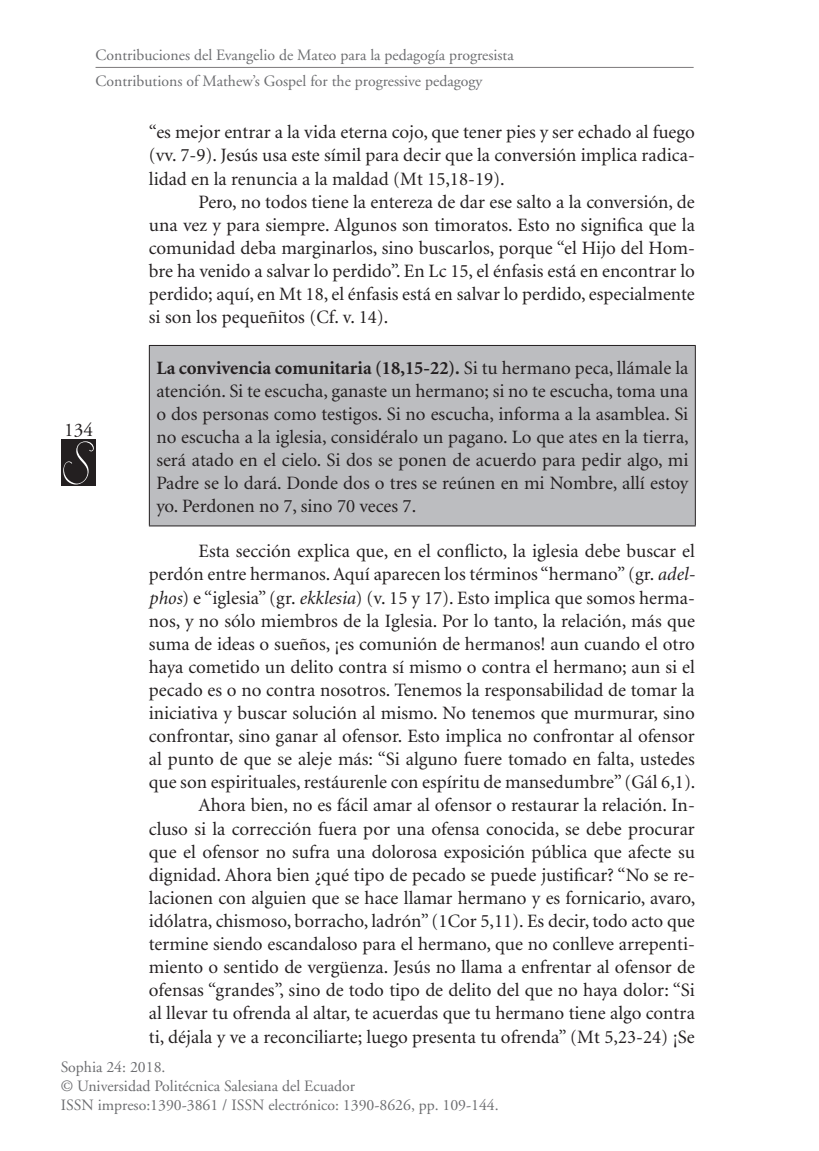
<style>
.page{position:relative;width:819px;height:1151px;background:#fff}
.page>*{position:absolute;margin:0;border:0;box-sizing:border-box;transform-origin:0 0}
.t1{font:19.25px "Adobe Garamond";color:#231f20}
.t2{font:18.9px/23.1px "Minion";color:#231f20;text-align:justify}
.t3{font:15.75px/19.2px "Adobe Garamond";color:#6c6d70}
.s1{font-weight:700}
.s2{font-style:italic}
</style>
<div class="page">
<div style="left:61px;top:440px;width:34px;height:46px;background:#231f20"></div>
<svg style="left:63px;top:441px;width:31px;height:43px"></svg>
<hr style="left:95px;top:67px;width:598px;height:1px;background:#231f20">
<div style="left:149px;top:345px;width:546px;height:181px;background:#bcbdc0"></div>
<hr style="left:149px;top:345px;width:546px;height:1px;background:#231f20">
<hr style="left:149px;top:346px;width:1px;height:179px;background:#231f20">
<hr style="left:694px;top:346px;width:1px;height:179px;background:#231f20">
<hr style="left:149px;top:525px;width:546px;height:1px;background:#231f20">
<p class="t3" style="left:95px;top:42px;width:420px;line-height:25.7px">Contribuciones del Evangelio de Mateo para la pedagogía progresista<br>Contributions of Mathew’s Gospel for the progressive pedagogy</p>
<p class="t2" style="left:149px;top:121px;width:547px">“es mejor entrar a la vida eterna cojo, que tener pies y ser echado al fuego (vv. 7-9). Jesús usa este símil para decir que la conversión implica radica&shy;lidad en la renuncia a la maldad (Mt 15,18-19).</p>
<p class="t2" style="left:149px;top:191px;width:547px;text-indent:50px">Pero, no todos tiene la entereza de dar ese salto a la conversión, de una vez y para siempre. Algunos son timoratos. Esto no significa que la comunidad deba marginarlos, sino buscarlos, porque “el Hijo del Hom&shy;bre ha venido a salvar lo perdido”. En Lc 15, el énfasis está en encontrar lo perdido; aquí, en Mt 18, el énfasis está en salvar lo perdido, especialmente si son los pequeñitos (Cf. v. 14).</p>
<p class="t2" style="left:156px;top:357px;width:534px"><span class="s1">La convivencia comunitaria (18,15-22).</span> Si tu hermano peca, llámale la atención. Si te escucha, ganaste un hermano; si no te escucha, toma una o dos personas como testigos. Si no escucha, informa a la asamblea. Si no escucha a la iglesia, considéralo un pagano. Lo que ates en la tierra, será atado en el cielo. Si dos se ponen de acuerdo para pedir algo, mi Padre se lo dará. Donde dos o tres se reúnen en mi Nombre, allí estoy yo. Perdonen no 7, sino 70 veces 7.</p>
<p class="t2" style="left:149px;top:540px;width:548px;text-align:right">Esta sección explica que, en el conflicto, la iglesia debe buscar el perdón entre hermanos. Aquí aparecen los términos “hermano” (gr. <span class="s2">adel&shy;phos</span>) e “iglesia” (gr. <span class="s2">ekklesia</span>) (v. 15 y 17). Esto implica que somos herma&shy;nos, y no sólo miembros de la Iglesia. Por lo tanto, la relación, más que suma de ideas o sueños, ¡es comunión de hermanos! aun cuando el otro haya cometido un delito contra sí mismo o contra el hermano; aun si el pecado es o no contra nosotros. Tenemos la responsabilidad de tomar la iniciativa y buscar solución al mismo. No tenemos que murmurar, sino confrontar, sino ganar al ofensor. Esto implica no confrontar al ofensor al punto de que se aleje más: “Si alguno fuere tomado en falta, ustedes que son espirituales, restáurenle con espíritu de mansedumbre” (Gál 6,1).<br>Ahora bien, no es fácil amar al ofensor o restaurar la relación. In-<br>cluso si la corrección fuera por una ofensa conocida, se debe procurar que el ofensor no sufra una dolorosa exposición pública que afecte su dignidad. Ahora bien ¿qué tipo de pecado se puede justificar? “No se re&shy;lacionen con alguien que se hace llamar hermano y es fornicario, avaro, idólatra, chismoso, borracho, ladrón” (1Cor 5,11). Es decir, todo acto que termine siendo escandaloso para el hermano, que no conlleve arrepenti&shy;miento o sentido de vergüenza. Jesús no llama a enfrentar al ofensor de ofensas “grandes”, sino de todo tipo de delito del que no haya dolor: “Si al llevar tu ofrenda al altar, te acuerdas que tu hermano tiene algo contra ti, déjala y ve a reconciliarte; luego presenta tu ofrenda” (Mt 5,23-24) ¡Se</p>
<p class="t1" style="left:64px;top:419px;width:30px">134</p>
<p class="t3" style="left:61px;top:1058px;width:439px">Sophia 24: 2018.<br>© Universidad Politécnica Salesiana del Ecuador<br>ISSN impreso:1390-3861 / ISSN electrónico: 1390-8626, pp. 109-144.</p>
</div>
